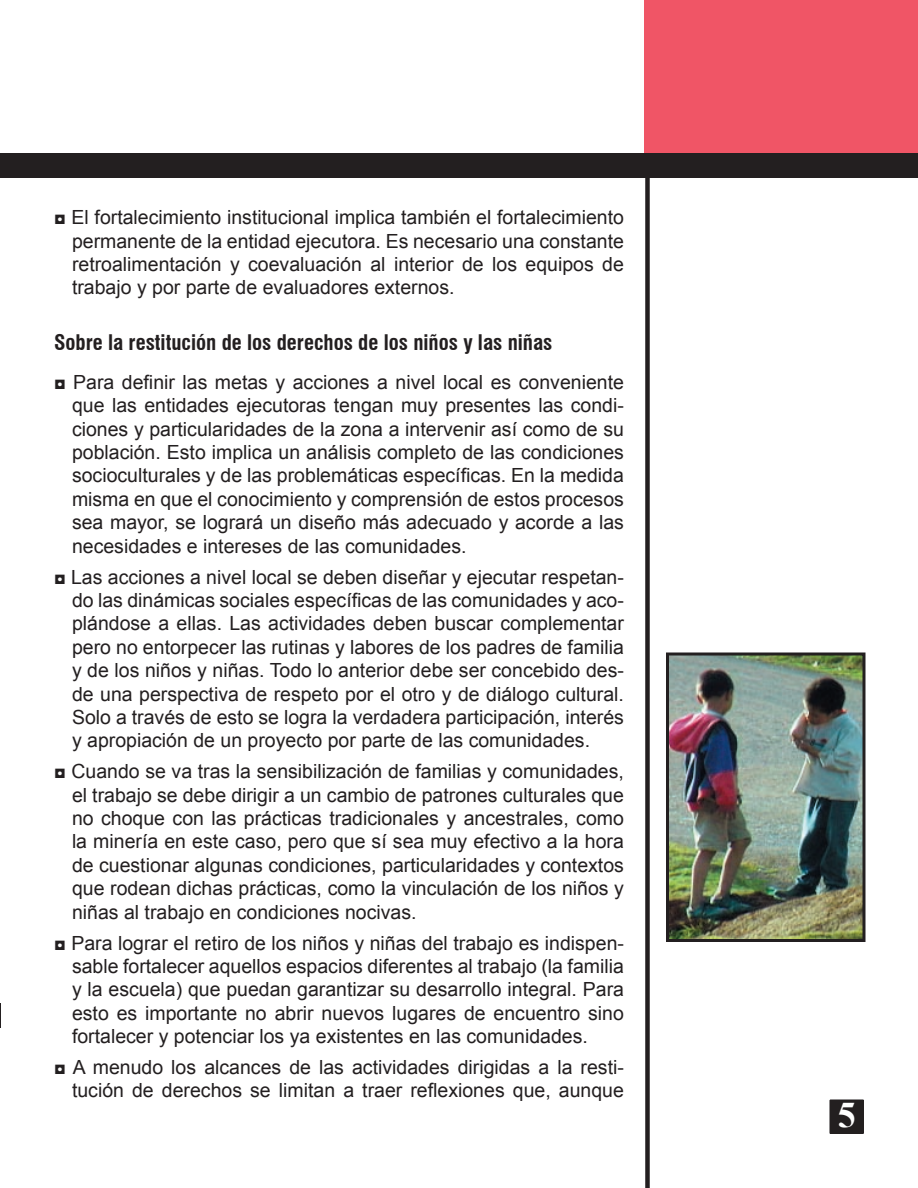
<style>
.page{position:relative;width:918px;height:1188px;background:#fff}
.page>*{position:absolute;margin:0;border:0;box-sizing:border-box;transform-origin:0 0}
.t1{font:700 36px "Times New Roman";color:#fff}
.items{font:700 condensed 21px "Swiss 721 BT";color:#231f20}
.items-2{font:19.5px/23.4px "Arial";color:#231f20;text-align:justify}
</style>
<div class="page">
<svg style="left:0;top:1004px;width:1px;height:24px"></svg>
<div style="left:644px;top:0;width:274px;height:160px;background:#f05566"></div>
<div style="left:645px;top:158px;width:5px;height:1030px;background:#231f20"></div>
<div style="left:0;top:153px;width:918px;height:24px;background:#231f20"></div>
<div style="left:830px;top:1100px;width:33px;height:33px;background:#231f20"></div>
<div style="left:829px;top:1099px;width:35px;height:35px;border:2px solid #231f20"></div>
<img style="left:670px;top:656px;width:192px;height:282px">
<div style="left:666px;top:652px;width:200px;height:290px;border:3px solid #231f20"></div>
<p class="items-2" style="left:72px;top:206px;width:554px;text-indent:-18px">◘ El fortalecimiento institucional implica también el fortalecimiento permanente de la entidad ejecutora. Es necesario una constante retroalimentación y coevaluación al interior de los equipos de trabajo y por parte de evaluadores externos.</p>
<p class="items" style="left:54px;top:330px;width:500px">Sobre la restitución de los derechos de los niños y las niñas</p>
<p class="items-2" style="left:72px;top:371px;width:554px;text-indent:-18px">◘ Para definir las metas y acciones a nivel local es conveniente que las entidades ejecutoras tengan muy presentes las condi&shy;ciones y particularidades de la zona a intervenir así como de su población. Esto implica un análisis completo de las condiciones socioculturales y de las problemáticas específicas. En la medida misma en que el conocimiento y comprensión de estos procesos sea mayor, se logrará un diseño más adecuado y acorde a las necesidades e intereses de las comunidades.</p>
<p class="items-2" style="left:72px;top:565px;width:554px;text-indent:-18px">◘ Las acciones a nivel local se deben diseñar y ejecutar respetan&shy;do las dinámicas sociales específicas de las comunidades y aco&shy;plándose a ellas. Las actividades deben buscar complementar pero no entorpecer las rutinas y labores de los padres de familia y de los niños y niñas. Todo lo anterior debe ser concebido des&shy;de una perspectiva de respeto por el otro y de diálogo cultural.<br>Solo a través de esto se logra la verdadera participación, interés y apropiación de un proyecto por parte de las comunidades.</p>
<p class="items-2" style="left:72px;top:760px;width:554px;text-indent:-18px">◘ Cuando se va tras la sensibilización de familias y comunidades, el trabajo se debe dirigir a un cambio de patrones culturales que no choque con las prácticas tradicionales y ancestrales, como la minería en este caso, pero que sí sea muy efectivo a la hora de cuestionar algunas condiciones, particularidades y contextos que rodean dichas prácticas, como la vinculación de los niños y niñas al trabajo en condiciones nocivas.</p>
<p class="items-2" style="left:72px;top:931px;width:554px;text-indent:-18px">◘ Para lograr el retiro de los niños y niñas del trabajo es indispen&shy;sable fortalecer aquellos espacios diferentes al trabajo (la familia y la escuela) que puedan garantizar su desarrollo integral. Para esto es importante no abrir nuevos lugares de encuentro sino fortalecer y potenciar los ya existentes en las comunidades.</p>
<p class="items-2" style="left:54px;top:1056px;width:571px;text-align:right">◘ A menudo los alcances de las actividades dirigidas a la resti&shy;tución de derechos se limitan a traer reflexiones que, aunque</p>
<h1 class="t1" style="left:838px;top:1090px;width:19px">5</h1>
</div>
